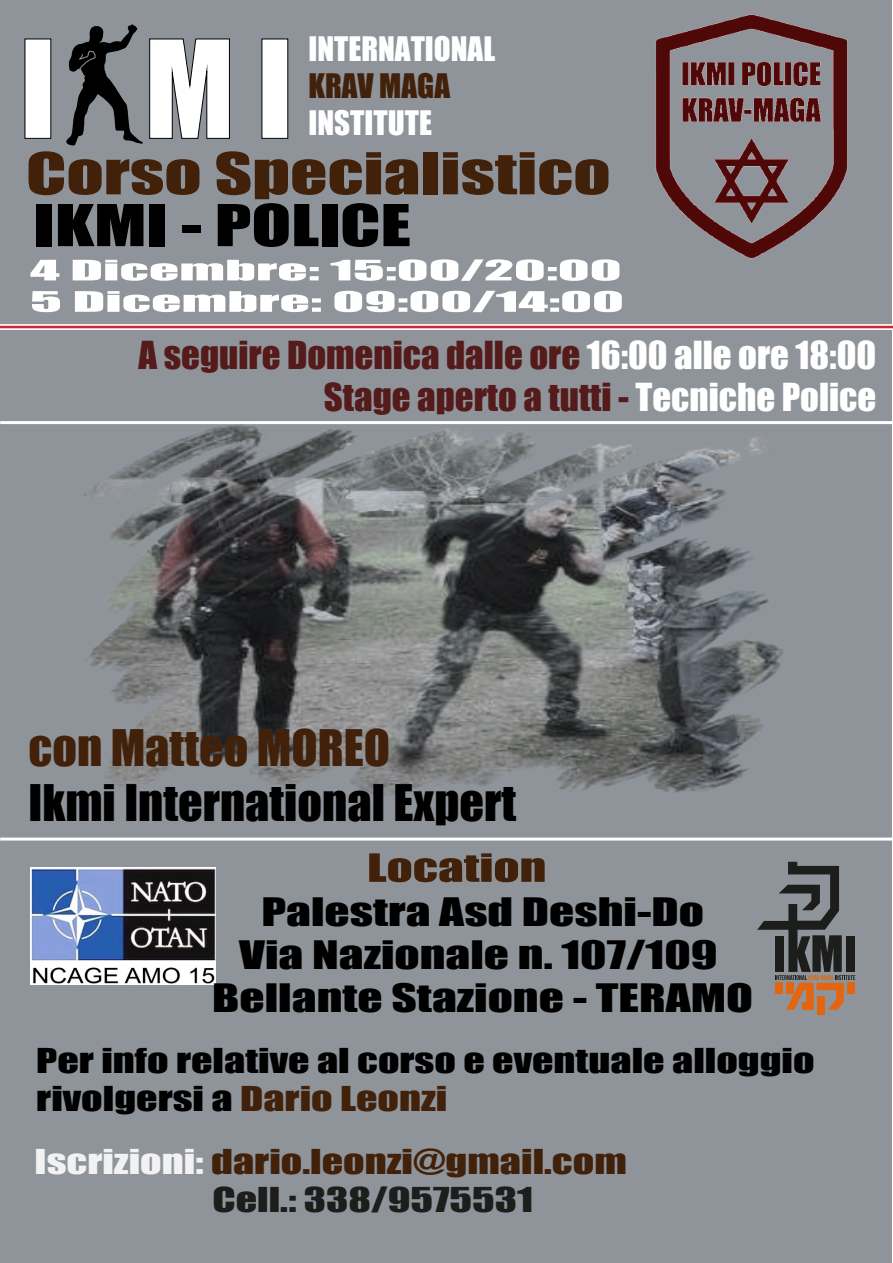
<style>
.page{position:relative;width:893px;height:1263px;background:#fff}
.page>*{position:absolute;margin:0;border:0;box-sizing:border-box;transform-origin:0 0}
.t1{font:125.7px "Impact";color:#fff}
.t2{font:53.25px "Impact";color:#42210b;scale:1.37 1}
.t3{font:53.25px "Impact";color:#000;scale:1.37 1}
.t4{font:46.35px "Impact";color:#000;scale:1.04 1}
.t5{font:46.35px "Impact";color:#42210b;scale:1.04 1}
.t6{font:36px/43.2px "Impact";color:#000;text-align:center;scale:1.37 1}
.t7{font:36px "Impact";color:#42210b;scale:1.42 1}
.t8{font:35.4px/42.6px "Impact";color:#551a1a;text-align:right;scale:1.04 1}
.t9{font:31.5px/37.8px "Impact";color:#000;scale:1.34 1}
.t10{font:31.5px/37.8px "Impact";color:#42210b;scale:1.34 1}
.t11{font:31.05px "Impact";color:#fff}
.t12{font:31.05px "Impact";color:#42210b}
.t13{font:26.1px/31.3px "Impact";color:#fff;scale:2.28 1}
.s1{color:#fff}
.s2{color:#42210b}
.s3{color:#f2f2f2}
.s4{color:#1d1d1b}
</style>
<div class="page">
<div style="left:0;top:0;width:891px;height:1262px;background:#8e949a"></div>
<hr style="left:0;top:421px;width:893px;height:3px;background:#fff">
<hr style="left:0;top:837px;width:893px;height:3px;background:#fff">
<svg style="left:66px;top:24px;width:77px;height:122px"></svg>
<div style="left:25px;top:39px;width:26px;height:100px;border:1px solid #000"></div>
<svg style="left:149px;top:39px;width:81px;height:100px"></svg>
<div style="left:262px;top:39px;width:26px;height:100px;border:1px solid #000"></div>
<img style="left:656px;top:14px;width:192px;height:245px">
<img style="left:84px;top:424px;width:699px;height:371px">
<img style="left:30px;top:867px;width:185px;height:118px">
<div style="left:817px;top:996px;width:7px;height:19px;background:#e36510"></div>
<svg style="left:757px;top:862px;width:98px;height:148px"></svg>
<svg style="left:0;top:324px;width:893px;height:6px;background:#e5a0a8"></svg>
<h1 class="t1" style="left:20px;top:-8px;width:275px">I MI</h1>
<p class="t11" style="left:308px;top:25px;width:188px">INTERNATIONAL</p>
<p class="t12" style="left:308px;top:62px;width:143px">KRAV MAGA</p>
<p class="t11" style="left:308px;top:99px;width:125px">INSTITUTE</p>
<h2 class="t2" style="left:26px;top:132px;width:428px">Corso Specialistico</h2>
<h2 class="t3" style="left:34px;top:184px;width:277px">IKMI - POLICE</h2>
<p class="t13" style="left:30px;top:254px;width:262px">4 Dicembre: 15:00/20:00<br>5 Dicembre: 09:00/14:00</p>
<p class="t8" style="left:139px;top:332px;width:711px">A seguire Domenica dalle ore <span class="s1">16:00 alle ore 18:00<br></span>Stage aperto a tutti - <span class="s1">Tecniche Police</span></p>
<h3 class="t5" style="left:29px;top:712px;width:349px">con Matteo MOREO</h3>
<h3 class="t4" style="left:29px;top:767px;width:470px">Ikmi International Expert</h3>
<p class="t7" style="left:367px;top:840px;width:128px">Location</p>
<p class="t6" style="left:212px;top:889px;width:396px">Palestra Asd Deshi-Do<br>Via Nazionale n. 107/109<br>Bellante Stazione - TERAMO</p>
<p class="t9" style="left:36px;top:1040px;width:582px">Per info relative al corso e eventuale alloggio rivolgersi a <span class="s2">Dario Leonzi</span></p>
<p class="t10" style="left:212px;top:1142px;width:311px;text-indent:-178px"><span class="s3">Iscrizioni:</span> dario.leonzi@gmail.com<br><span class="s4">Cell.: 338/9575531</span></p>
</div>
